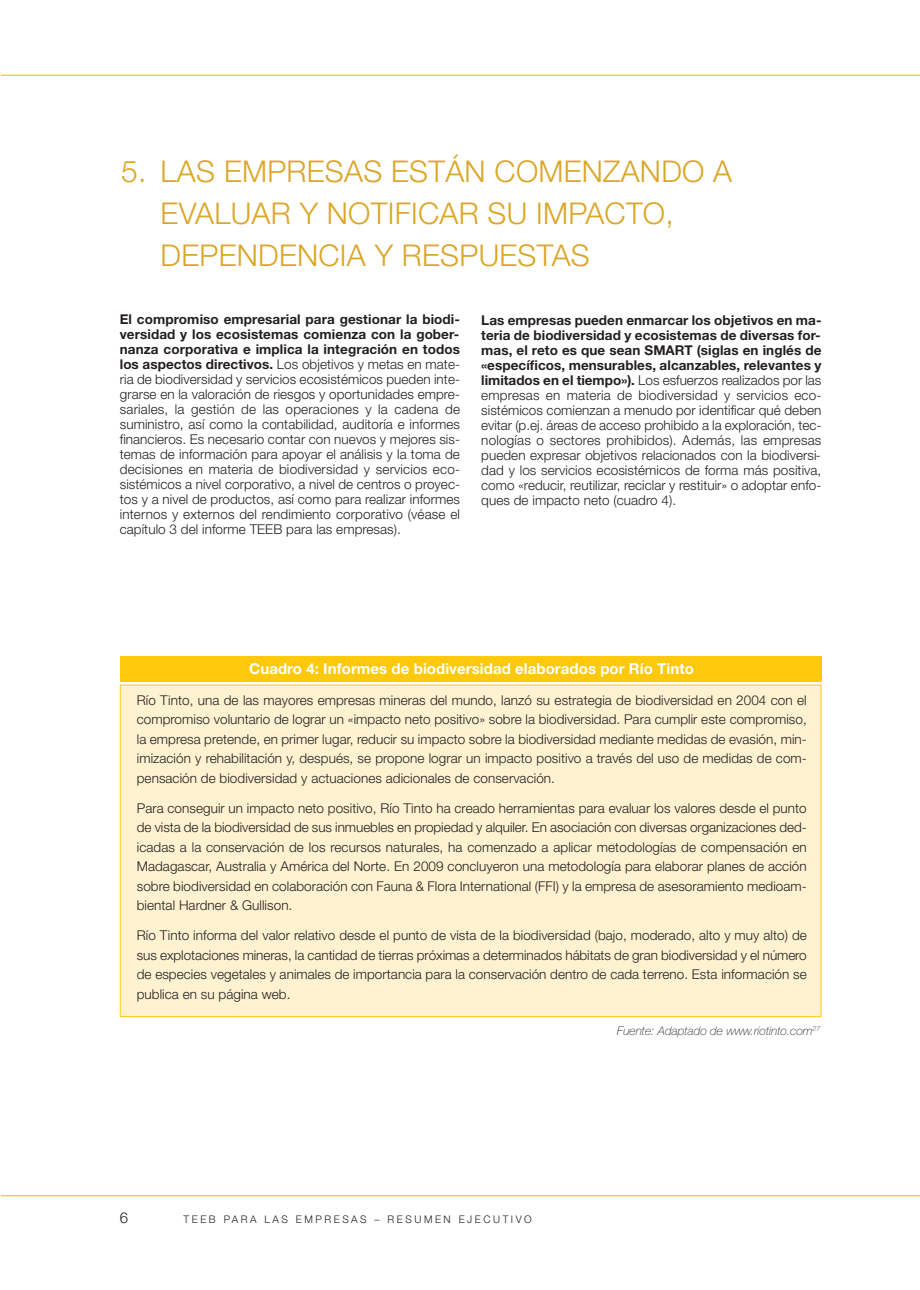
<style>
.page{position:relative;width:920px;height:1290px;background:#fff}
.page>*{position:absolute;margin:0;border:0;box-sizing:border-box;transform-origin:0 0}
.t1{font:300 30px/42px "Helvetica Neue";letter-spacing:.01em;color:#dba626}
.t2{font:700 15px "Helvetica Neue";letter-spacing:.005em;color:#fff}
.t3{font:300 15px "Helvetica Neue";color:#231f20}
.t4{font:300 13.5px/15px "Helvetica Neue";letter-spacing:.005em;color:#231f20;text-align:justify}
.t5{font:italic 100 12px "Helvetica Neue";color:#231f20}
.t6{font:300 10.5px "Helvetica Neue";letter-spacing:.25em;color:#231f20}
.s1{font-weight:700}
</style>
<div class="page">
<hr style="left:1px;top:75px;width:919px;height:1px;background:#fec80b">
<hr style="left:1px;top:1195px;width:919px;height:1px;background:#fec80b">
<div style="left:121px;top:685px;width:699px;height:331px;background:#fef2d1"></div>
<div style="left:120px;top:656px;width:701px;height:26px;background:#fec80b"></div>
<h1 class="t1" style="left:161px;top:153px;width:573px;text-indent:-39px">5. LAS EMPRESAS ESTÁN COMENZANDO A<br>EVALUAR Y NOTIFICAR SU IMPACTO,<br>DEPENDENCIA Y RESPUESTAS</h1>
<p class="t4" style="left:120px;top:313px;width:342px"><span class="s1">El compromiso empresarial para gestionar la biodi&shy;versidad y los ecosistemas comienza con la gober&shy;nanza corporativa e implica la integración en todos los aspectos directivos.</span> Los objetivos y metas en mate&shy;ria de biodiversidad y servicios ecosistémicos pueden inte&shy;grarse en la valoración de riesgos y oportunidades empre&shy;sariales, la gestión de las operaciones y la cadena de suministro, así como la contabilidad, auditoría e informes financieros. Es necesario contar con nuevos y mejores sis&shy;temas de información para apoyar el análisis y la toma de decisiones en materia de biodiversidad y servicios eco&shy;sistémicos a nivel corporativo, a nivel de centros o proyec&shy;tos y a nivel de productos, así como para realizar informes internos y externos del rendimiento corporativo (véase el capítulo 3 del informe TEEB para las empresas).</p>
<p class="t4" style="left:481px;top:314px;width:342px"><span class="s1">Las empresas pueden enmarcar los objetivos en ma&shy;teria de biodiversidad y ecosistemas de diversas for&shy;mas, el reto es que sean SMART (siglas en inglés de «específicos, mensurables, alcanzables, relevantes y limitados en el tiempo»).</span> Los esfuerzos realizados por las empresas en materia de biodiversidad y servicios eco&shy;sistémicos comienzan a menudo por identificar qué deben evitar (p.ej. áreas de acceso prohibido a la exploración, tec&shy;nologías o sectores prohibidos). Además, las empresas pueden expresar objetivos relacionados con la biodiversi&shy;dad y los servicios ecosistémicos de forma más positiva, como «reducir, reutilizar, reciclar y restituir» o adoptar enfo&shy;ques de impacto neto (cuadro 4).</p>
<p class="t2" style="left:249px;top:663px;width:446px">Cuadro 4: Informes de biodiversidad elaborados por Río Tinto</p>
<p class="t4" style="left:137px;top:691px;width:672px;line-height:19.5px">Río Tinto, una de las mayores empresas mineras del mundo, lanzó su estrategia de biodiversidad en 2004 con el compromiso voluntario de lograr un «impacto neto positivo» sobre la biodiversidad. Para cumplir este compromiso, la empresa pretende, en primer lugar, reducir su impacto sobre la biodiversidad mediante medidas de evasión, min&shy;imización y rehabilitación y, después, se propone lograr un impacto positivo a través del uso de medidas de com&shy;pensación de biodiversidad y actuaciones adicionales de conservación.</p>
<p class="t4" style="left:137px;top:799px;width:672px;line-height:19.5px">Para conseguir un impacto neto positivo, Río Tinto ha creado herramientas para evaluar los valores desde el punto de vista de la biodiversidad de sus inmuebles en propiedad y alquiler. En asociación con diversas organizaciones ded&shy;icadas a la conservación de los recursos naturales, ha comenzado a aplicar metodologías de compensación en Madagascar, Australia y América del Norte. En 2009 concluyeron una metodología para elaborar planes de acción sobre biodiversidad en colaboración con Fauna &amp; Flora International (FFI) y la empresa de asesoramiento medioam&shy;biental Hardner &amp; Gullison.</p>
<p class="t4" style="left:137px;top:927px;width:672px;line-height:19.5px">Río Tinto informa del valor relativo desde el punto de vista de la biodiversidad (bajo, moderado, alto y muy alto) de sus explotaciones mineras, la cantidad de tierras próximas a determinados hábitats de gran biodiversidad y el número de especies vegetales y animales de importancia para la conservación dentro de cada terreno. Esta información se publica en su página web.</p>
<p class="t5" style="left:617px;top:1026px;width:205px">Fuente: Adaptado de www.riotinto.com<sup>27</sup></p>
<p class="t3" style="left:120px;top:1213px;width:10px">6</p>
<p class="t6" style="left:184px;top:1216px;width:350px">TEEB PARA LAS EMPRESAS – RESUMEN EJECUTIVO</p>
</div>
